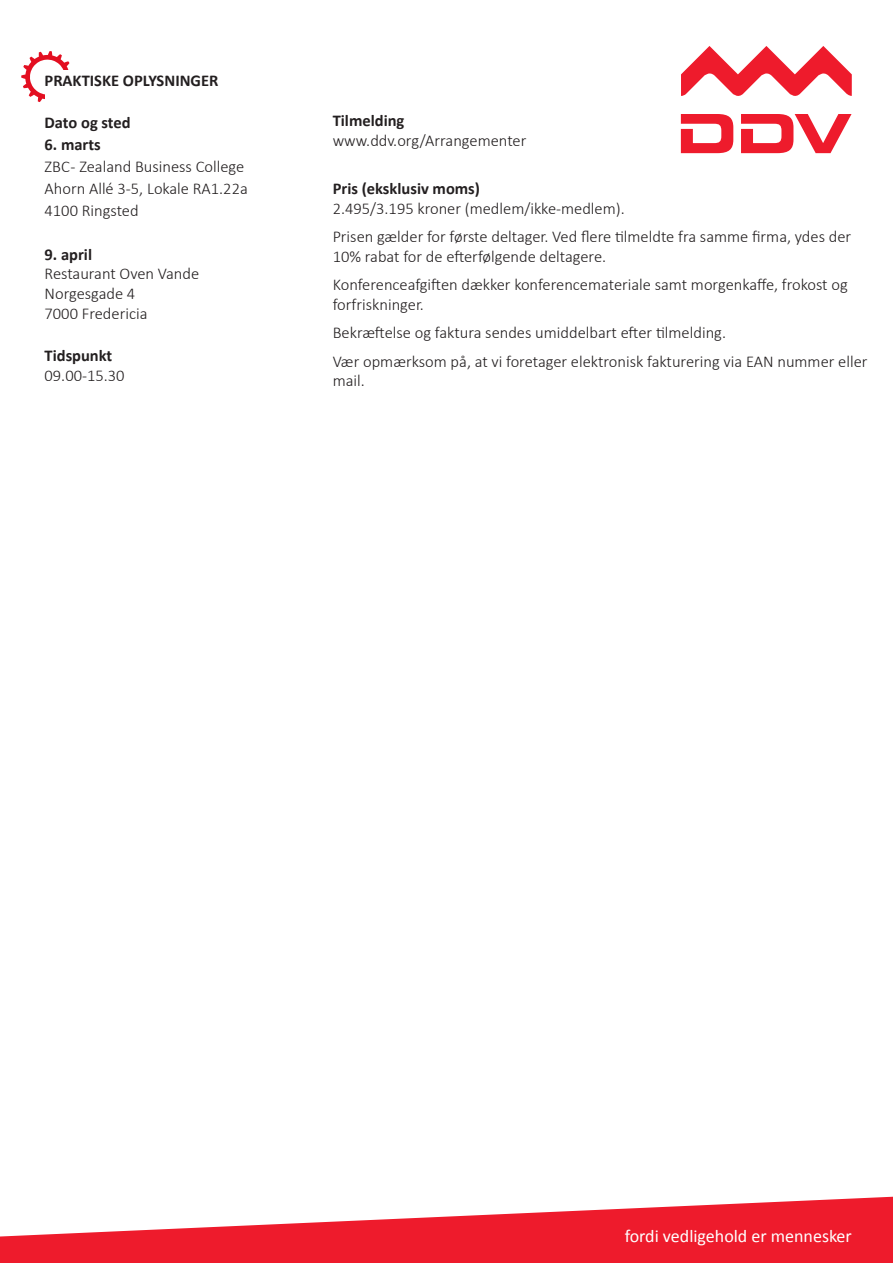
<style>
.page{position:relative;width:893px;height:1263px;background:#fff}
.page>*{position:absolute;margin:0;border:0;box-sizing:border-box;transform-origin:0 0}
.t1{font:18px "Calibri";color:#fff}
.t2{font:300 16.5px/19.8px "Calibri";color:#231f20}
.t3{font:700 16.5px "Calibri";color:#231f20}
.s1{font-weight:700}
</style>
<div class="page">
<svg style="left:0;top:1197px;width:893px;height:66px;fill:#ee1b2c"></svg>
<svg style="left:681px;top:114px;width:52px;height:39px"></svg>
<svg style="left:741px;top:114px;width:110px;height:39px"></svg>
<svg style="left:681px;top:46px;width:171px;height:50px"></svg>
<svg style="left:21px;top:51px;width:49px;height:51px"></svg>
<div style="left:45px;top:70px;width:38px;height:34px;background:#fff"></div>
<p class="t3" style="left:45px;top:70px;width:175px">PRAKTISKE OPLYSNINGER</p>
<p class="t3" style="left:45px;top:112px;width:88px">Dato og sted</p>
<p class="t3" style="left:45px;top:134px;width:58px">6. marts</p>
<p class="t2" style="left:45px;top:156px;width:201px">ZBC - Zealand Business College</p>
<p class="t2" style="left:45px;top:178px;width:205px">Ahorn Allé 3-5, Lokale RA1.22a</p>
<p class="t2" style="left:45px;top:200px;width:96px">4100 Ringsted</p>
<p class="t2" style="left:45px;top:244px;width:156px"><span class="s1">9. april<br></span>Restaurant Oven Vande<br>Norgesgade 4<br>7000 Fredericia</p>
<p class="t2" style="left:45px;top:345px;width:82px"><span class="s1">Tidspunkt<br></span>09.00-15.30</p>
<p class="t3" style="left:333px;top:110px;width:73px">Tilmelding</p>
<p class="t2" style="left:333px;top:130px;width:195px">www.ddv.org/Arrangementer</p>
<p class="t2" style="left:333px;top:178px;width:294px"><span class="s1">Pris (eksklusiv moms)<br></span>2.495/3.195 kroner (medlem/ikke-medlem).</p>
<p class="t2" style="left:333px;top:226px;width:520px">Prisen gælder for første deltager. Ved flere tilmeldte fra samme firma, ydes der<br>10% rabat for de efterfølgende deltagere.</p>
<p class="t2" style="left:333px;top:275px;width:517px">Konferenceafgiften dækker konferencemateriale samt morgenkaffe, frokost og forfriskninger.</p>
<p class="t2" style="left:333px;top:323px;width:395px">Bekræftelse og faktura sendes umiddelbart efter tilmelding.</p>
<p class="t2" style="left:333px;top:351px;width:536px">Vær opmærksom på, at vi foretager elektronisk fakturering via EAN nummer eller mail.</p>
<p class="t1" style="left:625px;top:1224px;width:229px">fordi vedligehold er mennesker</p>
</div>
